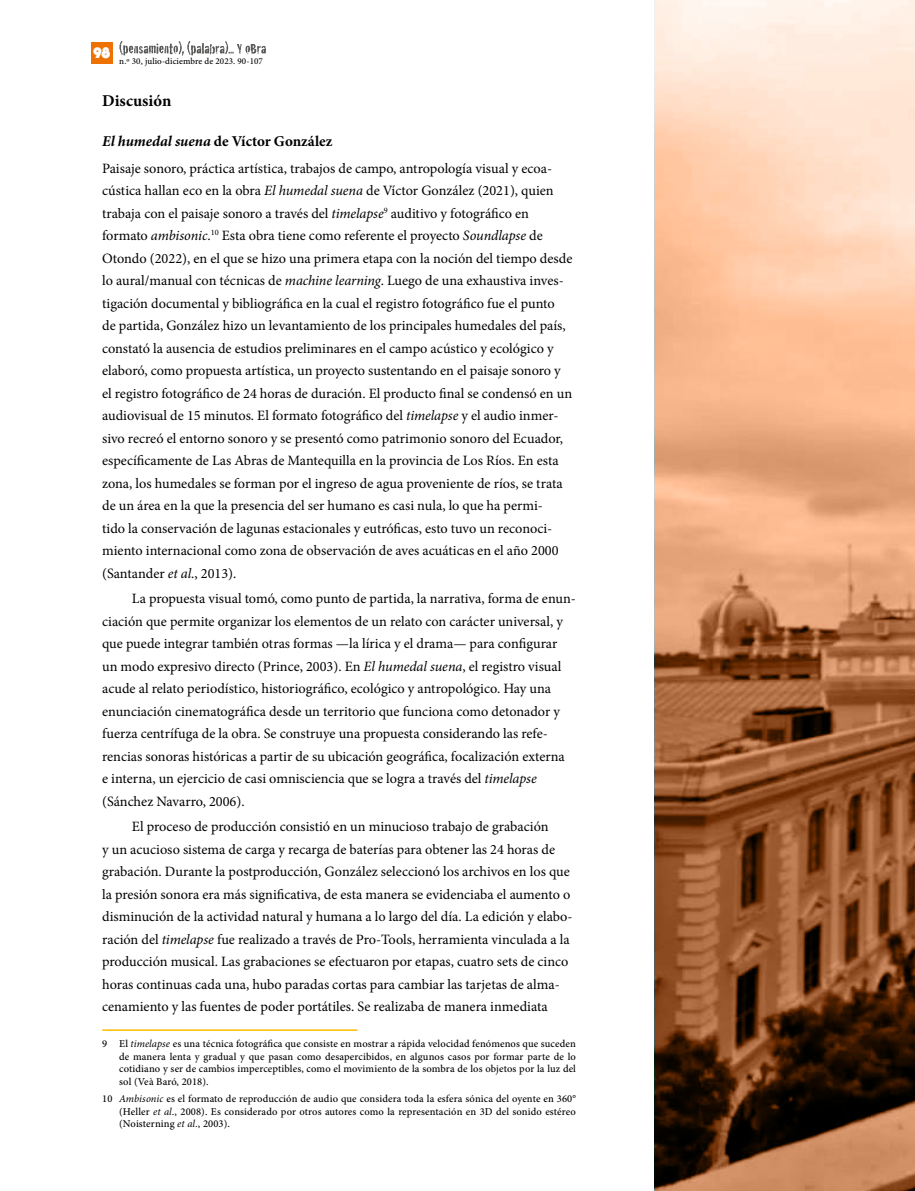
<style>
.page{position:relative;width:915px;height:1191px;background:#fff}
.page>*{position:absolute;margin:0;border:0;box-sizing:border-box;transform-origin:0 0}
.T2{font:700 16.5px "Minion Pro";color:#000}
.T3{font:700 15px "Minion Pro";letter-spacing:.005em;color:#000}
.t1{font:800 15px "DOCK11";color:#fff}
.texto_corrido{font:14.25px/22.5px "Minion Pro";color:#000}
.texto_sin_Sangrar{font:14.25px/22.5px "Minion Pro";color:#000}
.pie_de_pagina_1{font:500 10.5px/12.6px "Minion Pro";letter-spacing:.01em;color:#000;text-align:justify}
.t2{font:500 9px "Minion Pro";letter-spacing:.01em;color:#000}
.s1{font-style:italic}
.s2{font-weight:400;font-style:italic}
</style>
<div class="page">
<hr style="left:102px;top:1029px;width:255px;height:2px;background:#fcbc00">
<svg style="left:655px;top:0;width:259px;height:1191px;background:#bd8a67"></svg>
<div style="left:91px;top:42px;width:21px;height:21px;background:#ee7203"></div>
<svg style="left:119px;top:41px;width:147px;height:15px"></svg>
<p class="t1" style="left:93px;top:46px;width:18px">98</p>
<p class="t2" style="left:119px;top:55px;width:145px">n.º 30, julio-diciembre de 2023. 90-107</p>
<p class="T2" style="left:102px;top:89px;width:71px">Discusión</p>
<p class="T3" style="left:102px;top:131px;width:232px"><span class="s1">El humedal suena</span> de Víctor González</p>
<p class="texto_sin_Sangrar" style="left:102px;top:157px;width:471px">Paisaje sonoro, práctica artística, trabajos de campo, antropología visual y ecoa&shy;cústica hallan eco en la obra <span class="s1">El humedal suena</span> de Víctor González (2021), quien trabaja con el paisaje sonoro a través del <span class="s1">timelapse</span><sup>9</sup> auditivo y fotográfico en formato <span class="s1">ambisonic</span>.<sup>10</sup> Esta obra tiene como referente el proyecto <span class="s1">Soundlapse</span> de Otondo (2022), en el que se hizo una primera etapa con la noción del tiempo desde lo aural/manual con técnicas de <span class="s1">machine learning</span>. Luego de una exhaustiva inves&shy;tigación documental y bibliográfica en la cual el registro fotográfico fue el punto<br>de partida, González hizo un levantamiento de los principales humedales del país, constató la ausencia de estudios preliminares en el campo acústico y ecológico y elaboró, como propuesta artística, un proyecto sustentando en el paisaje sonoro y el registro fotográfico de 24 horas de duración. El producto final se condensó en un audiovisual de 15 minutos. El formato fotográfico del <span class="s1">timelapse</span> y el audio inmer&shy;sivo recreó el entorno sonoro y se presentó como patrimonio sonoro del Ecuador, específicamente de Las Abras de Mantequilla en la provincia de Los Ríos. En esta zona, los humedales se forman por el ingreso de agua proveniente de ríos, se trata de un área en la que la presencia del ser humano es casi nula, lo que ha permi-<br>tido la conservación de lagunas estacionales y eutróficas, esto tuvo un reconoci&shy;miento internacional como zona de observación de aves acuáticas en el año 2000 (Santander <span class="s1">et al</span>., 2013).</p>
<p class="texto_corrido" style="left:102px;top:587px;width:475px;text-indent:30px">La propuesta visual tomó, como punto de partida, la narrativa, forma de enun&shy;ciación que permite organizar los elementos de un relato con carácter universal, y que puede integrar también otras formas —la lírica y el drama— para configurar un modo expresivo directo (Prince, 2003). En <span class="s1">El humedal suena</span>, el registro visual acude al relato periodístico, historiográfico, ecológico y antropológico. Hay una enunciación cinematográfica desde un territorio que funciona como detonador y fuerza centrífuga de la obra. Se construye una propuesta considerando las refe&shy;rencias sonoras históricas a partir de su ubicación geográfica, focalización externa<br>e interna, un ejercicio de casi omnisciencia que se logra a través del <span class="s1">timelapse </span>(Sánchez Navarro, 2006).</p>
<p class="texto_corrido" style="left:102px;top:815px;width:471px;text-indent:30px">El proceso de producción consistió en un minucioso trabajo de grabación<br>y un acucioso sistema de carga y recarga de baterías para obtener las 24 horas de grabación. Durante la postproducción, González seleccionó los archivos en los que la presión sonora era más significativa, de esta manera se evidenciaba el aumento o disminución de la actividad natural y humana a lo largo del día. La edición y elabo&shy;ración del <span class="s1">timelapse</span> fue realizado a través de Pro-Tools, herramienta vinculada a la producción musical. Las grabaciones se efectuaron por etapas, cuatro sets de cinco horas continuas cada una, hubo paradas cortas para cambiar las tarjetas de alma&shy;cenamiento y las fuentes de poder portátiles. Se realizaba de manera inmediata</p>
<p class="pie_de_pagina_1" style="left:119px;top:1037px;width:458px;text-indent:-17px">9 El <span class="s2">timelapse</span> es una técnica fotográfica que consiste en mostrar a rápida velocidad fenómenos que suceden de manera lenta y gradual y que pasan como desapercibidos, en algunos casos por formar parte de lo cotidiano y ser de cambios imperceptibles, como el movimiento de la sombra de los objetos por la luz del sol (Veà Baró, 2018).</p>
<p class="pie_de_pagina_1" style="left:119px;top:1092px;width:458px;text-indent:-17px">10 <span class="s2">Ambisonic</span> es el formato de reproducción de audio que considera toda la esfera sónica del oyente en 360° (Heller <span class="s2">et al.</span>, 2008). Es considerado por otros autores como la representación en 3D del sonido estéreo (Noisterning <span class="s2">et al.</span>, 2003).</p>
</div>
